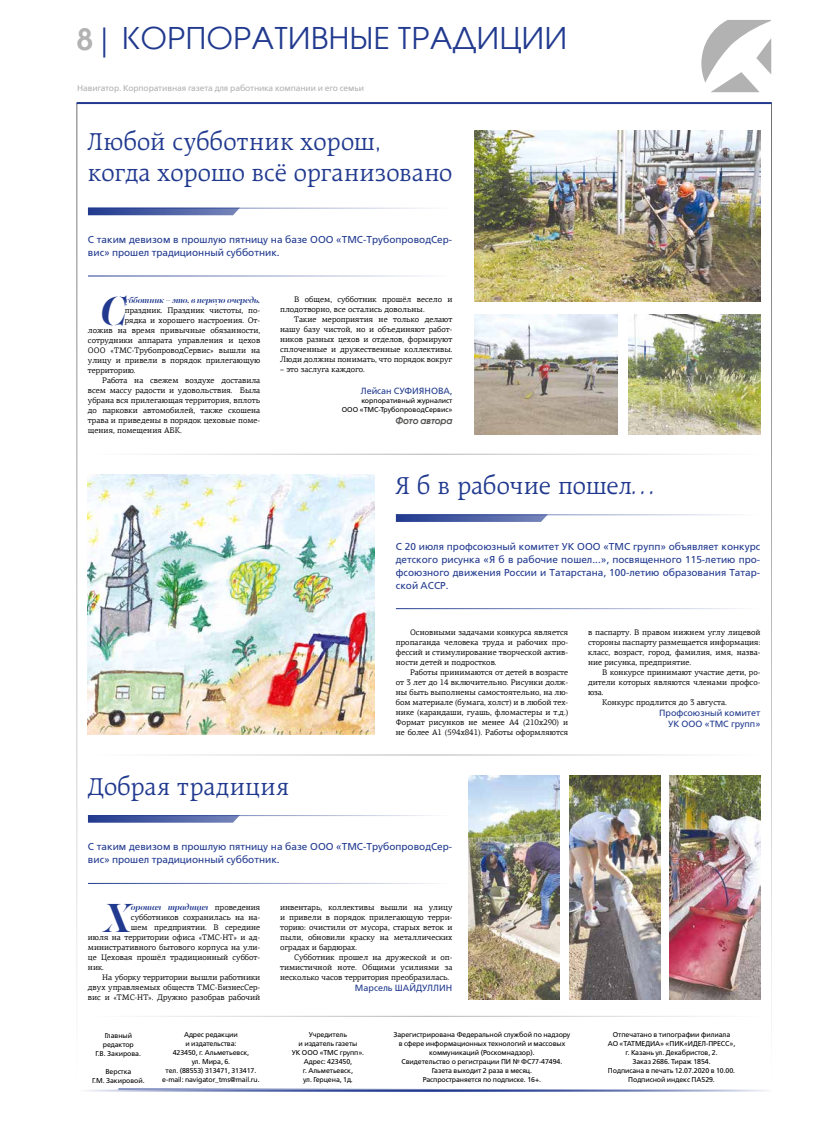
<style>
.page{position:relative;width:820px;height:1134px;background:#fff}
.page>*{position:absolute;margin:0;border:0;box-sizing:border-box;transform-origin:0 0}
.t1{font:italic 700 41.7px "PF Regal Stencil Pro";color:#213a8f}
.t2{font:30px "Avant Garde CTT";letter-spacing:.02em;color:#213a8f}
.t3{font:600 30px "Avant Garde Gothic C";color:#b3b2b2}
.t4{font:26.4px/31.4px "Raleigh Light CBT";letter-spacing:.005em;color:#213a8f}
.t5{font:10px/13px "Free Set C";color:#213a8f}
.t6{font:9px/11px "Free Set C";color:#213a8f;text-align:right}
.t7{font:italic 700 9px "PF Regal Stencil Pro";letter-spacing:-.02em;color:#213a8f}
.t8{font:italic 700 9px "Avant Garde CTT";color:#575756}
.t9{font:8.5px "Free Set C";letter-spacing:-.01em;color:#b3b2b2}
.t10{font:8px/10px "PF Agora Serif Pro";color:#000;text-align:justify}
.t11{font:7px/9px "Free Set C";letter-spacing:-.01em;color:#000;text-align:center}
.s1{font-family:"Minion Pro";font-weight:400;color:#213a8f}
.s2{font-family:"PF Agora Serif Pro";font-weight:400;font-style:normal;font-size:8px;color:#000}
</style>
<div class="page">
<hr style="left:771px;top:103px;width:1px;height:987px;background:#706f6f">
<hr style="left:77px;top:103px;width:1px;height:987px;background:#706f6f">
<hr style="left:77px;top:102px;width:694px;height:2px;background:#213a8f">
<svg style="left:701px;top:20px;width:70px;height:72px"></svg>
<hr style="left:76px;top:1089px;width:695px;height:2px;background:#213a8f">
<hr style="left:88px;top:1016px;width:672px;height:1px;background:#b3b2b2">
<hr style="left:88px;top:276px;width:364px;height:1px;background:#213a8f">
<hr style="left:88px;top:883px;width:364px;height:1px;background:#213a8f">
<hr style="left:396px;top:608px;width:364px;height:1px;background:#213a8f">
<hr style="left:88px;top:208px;width:364px;height:1px;background:#213a8f">
<svg style="left:88px;top:208px;width:152px;height:7px"></svg>
<hr style="left:88px;top:815px;width:364px;height:1px;background:#213a8f">
<svg style="left:88px;top:815px;width:152px;height:8px"></svg>
<hr style="left:396px;top:514px;width:364px;height:1px;background:#213a8f">
<svg style="left:396px;top:514px;width:151px;height:8px"></svg>
<img style="left:474px;top:130px;width:286px;height:172px">
<img style="left:474px;top:314px;width:143px;height:120px">
<img style="left:628px;top:314px;width:132px;height:120px">
<hr style="left:88px;top:454px;width:672px;height:1px;background:#b3b2b2">
<hr style="left:88px;top:755px;width:672px;height:1px;background:#b3b2b2">
<img style="left:88px;top:474px;width:286px;height:261px">
<img style="left:468px;top:775px;width:91px;height:225px">
<img style="left:669px;top:775px;width:91px;height:225px">
<img style="left:569px;top:775px;width:90px;height:225px">
<h2 class="t2" style="left:122px;top:20px;width:446px">КОРПОРАТИВНЫЕ ТРАДИЦИИ</h2>
<h2 class="t3" style="left:77px;top:20px;width:33px">8 <span class="s1">|</span></h2>
<p class="t9" style="left:77px;top:83px;width:288px">Навигатор. Корпоративная газета для работника компании и его семьи</p>
<h3 class="t4" style="left:88px;top:125px;width:366px">Любой субботник хорош,<br>когда хорошо всё организовано</h3>
<p class="t5" style="left:88px;top:233px;width:366px">С таким девизом в прошлую пятницу на базе ООО «ТМС-ТрубопроводСер&shy;вис» прошел традиционный субботник.</p>
<h1 class="t1" style="left:100px;top:286px;width:27px">С</h1>
<p class="t7" style="left:125px;top:294px;width:137px">убботник – это, в первую очередь,</p>
<p class="t10" style="left:125px;top:305px;width:137px">праздник. Праздник чистоты, по-</p>
<p class="t10" style="left:125px;top:315px;width:137px">рядка и хорошего настроения. От-</p>
<p class="t10" style="left:88px;top:325px;width:174px">ложив на время привычные обязанности,</p>
<p class="t10" style="left:88px;top:335px;width:174px">сотрудники аппарата управления и цехов</p>
<p class="t10" style="left:88px;top:345px;width:174px">ООО «ТМС-ТрубопроводСервис» вышли на</p>
<p class="t10" style="left:88px;top:355px;width:174px">улицу и привели в порядок прилегающую</p>
<p class="t10" style="left:88px;top:365px;width:49px">территорию.</p>
<p class="t10" style="left:102px;top:375px;width:159px">Работа на свежем воздухе доставила</p>
<p class="t10" style="left:88px;top:385px;width:174px">всем массу радости и удовольствия. Была</p>
<p class="t10" style="left:88px;top:395px;width:174px">убрана вся прилегающая территория, вплоть</p>
<p class="t10" style="left:88px;top:405px;width:174px">до парковки автомобилей, также скошена</p>
<p class="t10" style="left:88px;top:415px;width:174px">трава и приведены в порядок цеховые поме-</p>
<p class="t10" style="left:88px;top:425px;width:95px">щения, помещения АБК.</p>
<p class="t10" style="left:280px;top:294px;width:174px;text-indent:14px">В общем, субботник прошёл весело и плодотворно, все остались довольны.</p>
<p class="t10" style="left:280px;top:314px;width:174px;text-indent:14px">Такие мероприятия не только делают нашу базу чистой, но и объединяют работ&shy;ников разных цехов и отделов, формируют сплоченные и дружественные коллективы.<br>Люди должны понимать, что порядок вокруг</p>
<p class="t10" style="left:280px;top:364px;width:86px">– это заслуга каждого.</p>
<p class="t6" style="left:360px;top:386px;width:93px">Лейсан СУФИЯНОВА,</p>
<p class="t11" style="left:342px;top:396px;width:112px;text-align:right">корпоративный журналист<br>ООО «ТМС-ТрубопроводСервис»</p>
<p class="t8" style="left:395px;top:415px;width:58px">Фото автора</p>
<h3 class="t4" style="left:396px;top:470px;width:265px">Я б в рабочие пошел…</h3>
<p class="t5" style="left:396px;top:540px;width:366px;text-align:justify">С 20 июля профсоюзный комитет УК ООО «ТМС групп» объявляет конкурс детского рисунка «Я б в рабочие пошел...», посвященного 115-летию про&shy;фсоюзного движения России и Татарстана, 100-летию образования Татар&shy;ской АССР.</p>
<p class="t10" style="left:396px;top:627px;width:174px;text-indent:14px">Основными задачами конкурса является пропаганда человека труда и рабочих про&shy;фессий и стимулирование творческой актив&shy;ности детей и подростков.</p>
<p class="t10" style="left:396px;top:667px;width:174px;text-indent:14px">Работы принимаются от детей в возрасте от 3 лет до 14 включительно. Рисунки долж&shy;ны быть выполнены самостоятельно, на лю&shy;бом материале (бумага, холст) и в любой тех&shy;нике (карандаши, гуашь, фломастеры и т.д.)<br>Формат рисунков не менее А4 (210х290) и не более А1 (594х841). Работы оформляются</p>
<p class="t10" style="left:588px;top:627px;width:174px">в паспарту. В правом нижнем углу лицевой стороны паспарту размещается информация: класс, возраст, город, фамилия, имя, назва&shy;ние рисунка, предприятие.</p>
<p class="t10" style="left:602px;top:667px;width:159px">В конкурсе принимают участие дети, ро-</p>
<p class="t10" style="left:588px;top:677px;width:174px">дители которых являются членами профсо-</p>
<p class="t10" style="left:588px;top:687px;width:17px">юза.</p>
<p class="t10" style="left:602px;top:697px;width:126px">Конкурс продлится до 3 августа.</p>
<p class="t6" style="left:659px;top:707px;width:103px">Профсоюзный комитет<br>УК ООО «ТМС групп»</p>
<h3 class="t4" style="left:88px;top:771px;width:203px">Добрая традиция</h3>
<p class="t5" style="left:88px;top:840px;width:366px">С таким девизом в прошлую пятницу на базе ООО «ТМС-ТрубопроводСер&shy;вис» прошел традиционный субботник.</p>
<h1 class="t1" style="left:104px;top:894px;width:29px">Х</h1>
<p class="t7" style="left:131px;top:902px;width:131px">орошая традиция <span class="s2">проведения</span></p>
<p class="t10" style="left:131px;top:912px;width:131px">субботников сохранилась на на-</p>
<p class="t10" style="left:131px;top:922px;width:131px">шем предприятии. В середине</p>
<p class="t10" style="left:88px;top:932px;width:174px">июля на территории офиса «ТМС-НТ» и ад-</p>
<p class="t10" style="left:88px;top:942px;width:174px">министративного бытового корпуса на ули-</p>
<p class="t10" style="left:88px;top:952px;width:174px">це Цеховая прошёл традиционный суббот-</p>
<p class="t10" style="left:88px;top:962px;width:17px">ник.</p>
<p class="t10" style="left:102px;top:972px;width:159px">На уборку территории вышли работники</p>
<p class="t10" style="left:88px;top:982px;width:174px">двух управляемых обществ ТМС-БизнесСер-</p>
<p class="t10" style="left:88px;top:992px;width:174px">вис и «ТМС-НТ». Дружно разобрав рабочий</p>
<p class="t10" style="left:280px;top:902px;width:174px">инвентарь, коллективы вышли на улицу и привели в порядок прилегающую терри&shy;торию: очистили от мусора, старых веток и пыли, обновили краску на металлических оградах и бардюрах.</p>
<p class="t10" style="left:280px;top:952px;width:174px;text-indent:14px">Субботник прошел на дружеской и оп&shy;тимистичной ноте. Общими усилиями за несколько часов территория преобразилась.</p>
<p class="t6" style="left:355px;top:982px;width:99px">Марсель ШАЙДУЛЛИН</p>
<p class="t11" style="left:96px;top:1031px;width:47px">Главный редактор<br>Г.В. Закирова.</p>
<p class="t11" style="left:92px;top:1067px;width:54px">Верстка<br>Г.М. Закировой.</p>
<p class="t11" style="left:162px;top:1030px;width:99px">Адрес редакции<br>и издательства:<br>423450, г. Альметьевск,<br>ул. Мира, 6.<br>тел. (88553) 313471, 313417. e-mail: navigator_tms@mail.ru.</p>
<p class="t11" style="left:292px;top:1030px;width:74px">Учредитель<br>и издатель газеты<br>УК ООО «ТМС групп».<br>Адрес: 423450,<br>г. Альметьевск,<br>ул. Герцена, 1д.</p>
<p class="t11" style="left:393px;top:1030px;width:178px">Зарегистрирована Федеральной службой по надзору в сфере информационных технологий и массовых коммуникаций (Роскомнадзор).<br>Свидетельство о регистрации ПИ № ФС77-47494.<br>Газета выходит 2 раза в месяц.<br>Распространяется по подписке. 16+.</p>
<p class="t11" style="left:607px;top:1030px;width:129px">Отпечатано в типографии филиала<br>АО «ТАТМЕДИА» «ПИК«ИДЕЛ-ПРЕСС», г. Казань ул. Декабристов, 2.<br>Заказ 2686. Тираж 1854.<br>Подписана в печать 12.07.2020 в 10.00.<br>Подписной индекс ПА529.</p>
</div>
